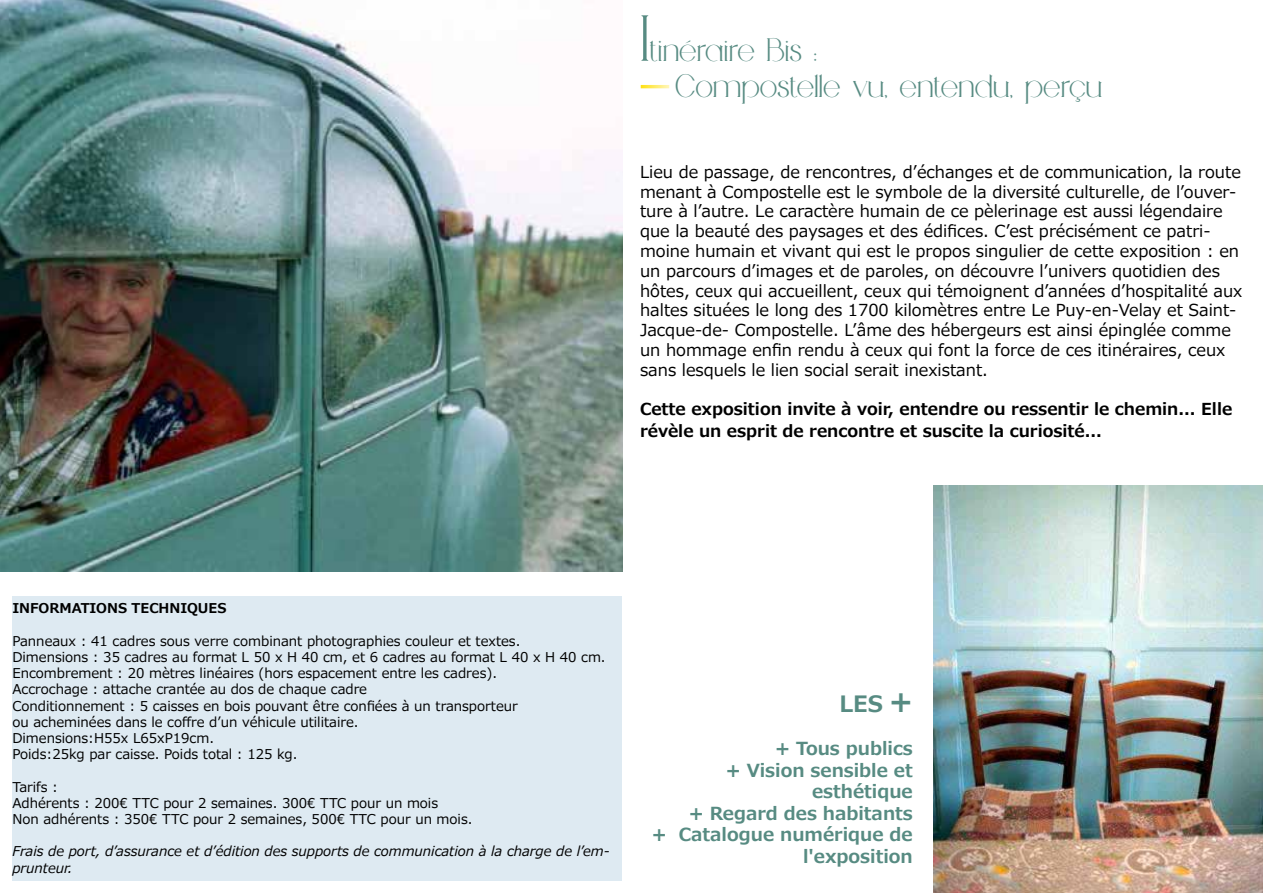
<style>
.page{position:relative;width:1263px;height:893px;background:#fff}
.page>*{position:absolute;margin:0;border:0;box-sizing:border-box;transform-origin:0 0}
.t1{font:30px/36px "Medhurst";color:#578b82}
.t2{font:700 22.5px "Meiryo";color:#578b82}
.t3{font:700 18px/21.6px "Meiryo";color:#578b82;text-align:right}
.t4{font:16.5px/19.8px "Meiryo";color:#000}
.t5{font:700 16.5px/21.6px "Meiryo";color:#000}
.t6{font:13.5px/16.2px "Meiryo";color:#000}
.t7{font:italic 13.5px/16.2px "Meiryo";color:#000}
.t8{font:700 13.5px "Meiryo";color:#000}
.s1{font-size:60px}
.s2{font-size:28.5px}
</style>
<div class="page">
<div style="left:13px;top:596px;width:609px;height:285px;background:#deeaf2"></div>
<img style="left:934px;top:485px;width:329px;height:408px">
<img style="left:0;top:0;width:622px;height:572px">
<h1 class="t1" style="left:675px;top:32px;width:428px;text-indent:-35px"><span class="s1">I</span>tinéraire Bis :<br>Compostelle vu, entendu, perçu</h1>
<p class="t4" style="left:640px;top:163px;width:604px">Lieu de passage, de rencontres, d’échanges et de communication, la route menant à Compostelle est le symbole de la diversité culturelle, de l’ouver&shy;ture à l’autre. Le caractère humain de ce pèlerinage est aussi légendaire que la beauté des paysages et des édifices. C’est précisément ce patri&shy;moine humain et vivant qui est le propos singulier de cette exposition : en un parcours d’images et de paroles, on découvre l’univers quotidien des hôtes, ceux qui accueillent, ceux qui témoignent d’années d’hospitalité aux haltes situées le long des 1700 kilomètres entre Le Puy-en-Velay et Saint-Jacque-de- Compostelle. L’âme des hébergeurs est ainsi épinglée comme un hommage enfin rendu à ceux qui font la force de ces itinéraires, ceux sans lesquels le lien social serait inexistant.</p>
<p class="t5" style="left:640px;top:399px;width:594px">Cette exposition invite à voir, entendre ou ressentir le chemin... Elle révèle un esprit de rencontre et suscite la curiosité...</p>
<p class="t8" style="left:12px;top:599px;width:215px">INFORMATIONS TECHNIQUES</p>
<p class="t6" style="left:12px;top:633px;width:595px">Panneaux : 41 cadres sous verre combinant photographies couleur et textes.<br>Dimensions : 35 cadres au format L 50 x H 40 cm, et 6 cadres au format L 40 x H 40 cm.<br>Encombrement : 20 mètres linéaires (hors espacement entre les cadres).<br>Accrochage : attache crantée au dos de chaque cadre<br>Conditionnement : 5 caisses en bois pouvant être confiées à un transporteur<br>ou acheminées dans le coffre d’un véhicule utilitaire.<br>Dimensions:H55x L65xP19cm.<br>Poids:25kg par caisse. Poids total : 125 kg.</p>
<p class="t6" style="left:12px;top:779px;width:461px">Tarifs :<br>Adhérents : 200€ TTC pour 2 semaines. 300€ TTC pour un mois<br>Non adhérents : 350€ TTC pour 2 semaines, 500€ TTC pour un mois.</p>
<p class="t7" style="left:12px;top:844px;width:599px">Frais de port, d’assurance et d’édition des supports de communication à la charge de l’em&shy;prunteur.</p>
<h2 class="t2" style="left:839px;top:688px;width:75px">LES <span class="s2">+</span></h2>
<p class="t3" style="left:652px;top:738px;width:262px">+ Tous publics<br>+ Vision sensible et esthétique<br>+ Regard des habitants<br>+ Catalogue numérique de l'exposition</p>
</div>
